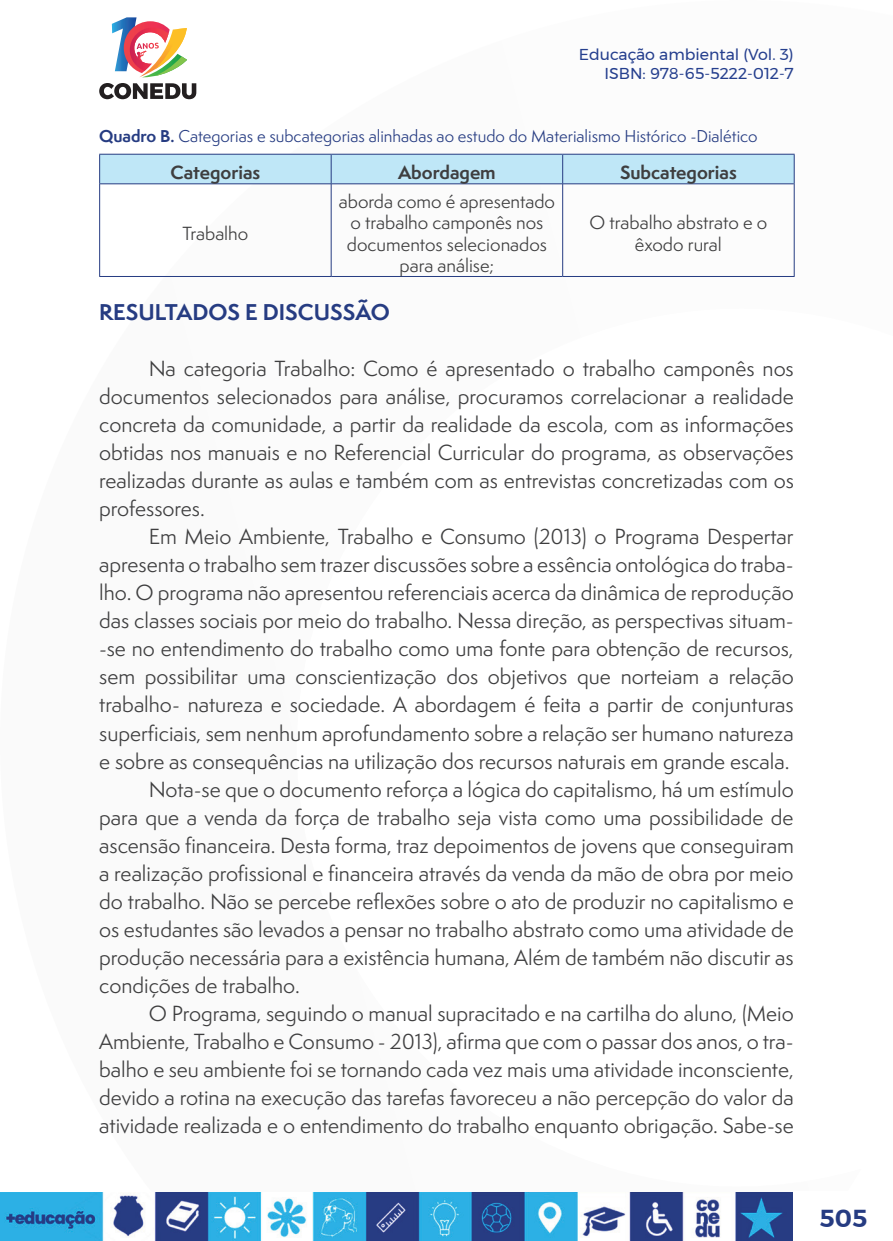
<style>
.page{position:relative;width:893px;height:1241px;background:#fff}
.page>*{position:absolute;margin:0;border:0;box-sizing:border-box;transform-origin:0 0}
.t1{font:600 24.5px "Montserrat";color:#263c82}
._8_SUBTÍTULO{font:700 21px "Semplicita Pro";color:#263c82}
._7_CORPO{font:20.12px/28px "Semplicita Pro";color:#3e3e3f;text-align:justify}
._10_TABELA{font:17.5px/21px "Semplicita Pro";color:#3e3e3f;text-align:center}
._10_TABELA-2{font:700 17.5px "Semplicita Pro";color:#3e3e3f}
._9_LEGENDAS{font:15.75px "Semplicita Pro";color:#263c82}
.t2{font:15.75px/18.9px "Montserrat";color:#253f8e;text-align:right}
.s1{font-weight:700}
</style>
<div class="page">
<svg style="left:112px;top:17px;width:75px;height:60px"></svg>
<svg style="left:99px;top:83px;width:97px;height:16px"></svg>
<img style="left:0;top:1192px;width:793px;height:48px">
<hr style="left:331px;top:184px;width:1px;height:92px;background:#263c82">
<hr style="left:562px;top:184px;width:1px;height:92px;background:#263c82">
<svg style="left:99px;top:154px;width:696px;height:30px;background:#b7def0"></svg>
<hr style="left:99px;top:184px;width:1px;height:92px;background:#263c82">
<hr style="left:794px;top:184px;width:1px;height:92px;background:#263c82">
<hr style="left:99px;top:276px;width:232px;height:1px;background:#263c82">
<hr style="left:331px;top:276px;width:232px;height:1px;background:#263c82">
<hr style="left:563px;top:276px;width:232px;height:1px;background:#263c82">
<p class="t2" style="left:579px;top:45px;width:216px">Educação ambiental (Vol. 3)<br>ISBN: 978-65-5222-012-7</p>
<p class="_9_LEGENDAS" style="left:99px;top:125px;width:660px"><span class="s1">Quadro B.</span> Categorias e subcategorias alinhadas ao estudo do Materialismo Histórico -Dialético</p>
<p class="_10_TABELA-2" style="left:170px;top:159px;width:91px">Categorias</p>
<p class="_10_TABELA-2" style="left:398px;top:159px;width:99px">Abordagem</p>
<p class="_10_TABELA-2" style="left:620px;top:159px;width:118px">Subcategorias</p>
<p class="_10_TABELA" style="left:182px;top:223px;width:67px">Trabalho</p>
<p class="_10_TABELA" style="left:339px;top:191px;width:218px">aborda como é apresentado o trabalho camponês nos documentos selecionados para análise;</p>
<p class="_10_TABELA" style="left:589px;top:212px;width:179px">O trabalho abstrato e o êxodo rural</p>
<p class="_8_SUBTÍTULO" style="left:99px;top:296px;width:292px">RESULTADOS E DISCUSSÃO</p>
<p class="_7_CORPO" style="left:99px;top:354px;width:696px;text-indent:50px">Na categoria Trabalho: Como é apresentado o trabalho camponês nos documentos selecionados para análise, procuramos correlacionar a realidade concreta da comunidade, a partir da realidade da escola, com as informações obtidas nos manuais e no Referencial Curricular do programa, as observações realizadas durante as aulas e também com as entrevistas concretizadas com os professores.</p>
<p class="_7_CORPO" style="left:99px;top:522px;width:696px;text-indent:50px">Em Meio Ambiente, Trabalho e Consumo (2013) o Programa Despertar apresenta o trabalho sem trazer discussões sobre a essência ontológica do traba&shy;lho. O programa não apresentou referenciais acerca da dinâmica de reprodução das classes sociais por meio do trabalho. Nessa direção, as perspectivas situam--se no entendimento do trabalho como uma fonte para obtenção de recursos, sem possibilitar uma conscientização dos objetivos que norteiam a relação trabalho- natureza e sociedade. A abordagem é feita a partir de conjunturas superficiais, sem nenhum aprofundamento sobre a relação ser humano natureza e sobre as consequências na utilização dos recursos naturais em grande escala.</p>
<p class="_7_CORPO" style="left:99px;top:774px;width:696px;text-indent:50px">Nota-se que o documento reforça a lógica do capitalismo, há um estímulo para que a venda da força de trabalho seja vista como uma possibilidade de ascensão financeira. Desta forma, traz depoimentos de jovens que conseguiram a realização profissional e financeira através da venda da mão de obra por meio do trabalho. Não se percebe reflexões sobre o ato de produzir no capitalismo e os estudantes são levados a pensar no trabalho abstrato como uma atividade de produção necessária para a existência humana, Além de também não discutir as condições de trabalho.</p>
<p class="_7_CORPO" style="left:99px;top:998px;width:696px;text-indent:50px">O Programa, seguindo o manual supracitado e na cartilha do aluno, (Meio Ambiente, Trabalho e Consumo - 2013), afirma que com o passar dos anos, o tra&shy;balho e seu ambiente foi se tornando cada vez mais uma atividade inconsciente, devido a rotina na execução das tarefas favoreceu a não percepção do valor da atividade realizada e o entendimento do trabalho enquanto obrigação. Sabe-se</p>
<p class="t1" style="left:819px;top:1198px;width:49px">505</p>
</div>
